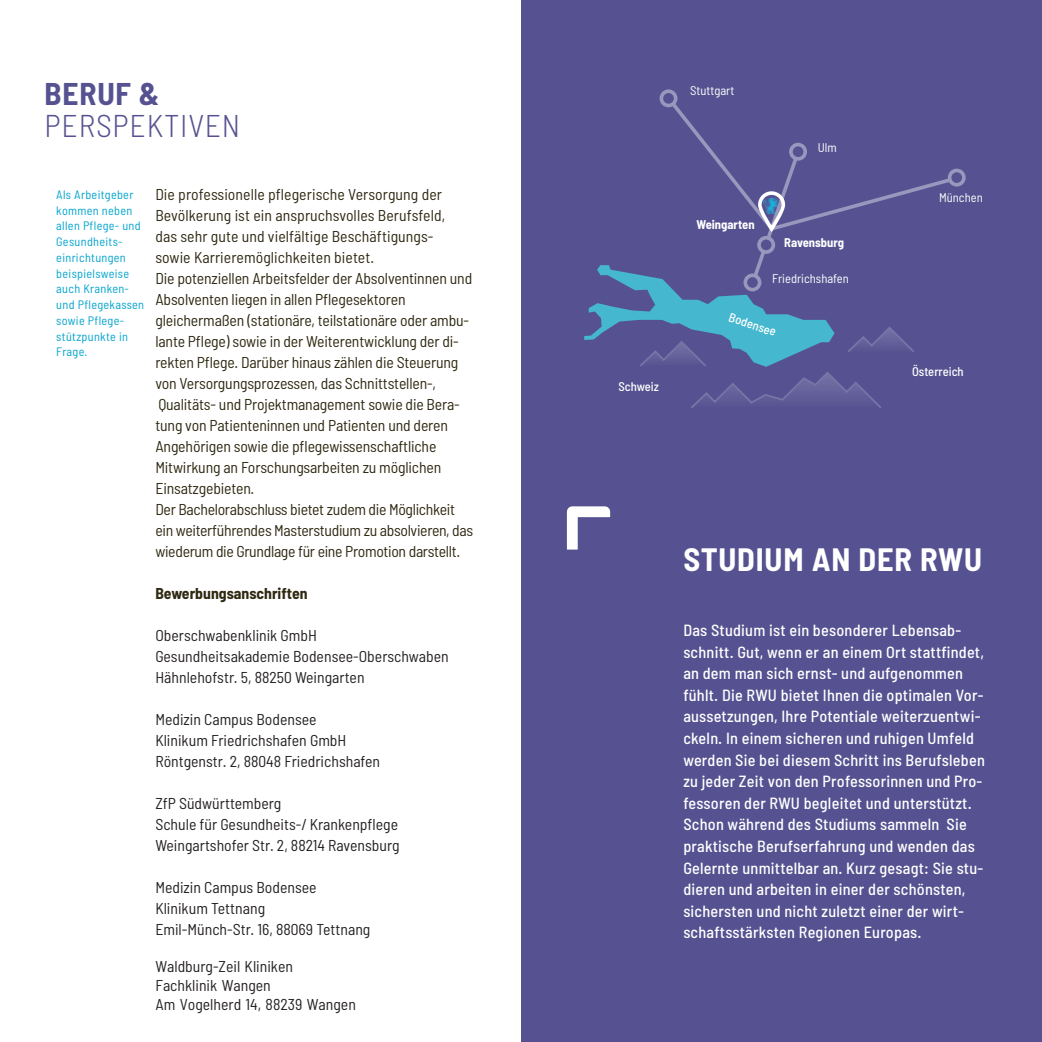
<style>
.page{position:relative;width:1042px;height:1042px;background:#fff}
.page>*{position:absolute;margin:0;border:0;box-sizing:border-box;transform-origin:0 0}
.t1{font:700 semi-condensed 32.38px "Barlow";letter-spacing:.025em;color:#fff}
.t2{font:300 semi-condensed 31.5px "Barlow";letter-spacing:.025em;color:#565291}
.t3{font:700 semi-condensed 31.5px "Barlow";letter-spacing:.025em;color:#565291}
.t4{font:500 semi-condensed 16.28px/21.5px "Barlow";letter-spacing:.015em;color:#fff}
.t5{font:semi-condensed 15.75px/21px "Barlow";letter-spacing:-.01em;color:#2f2912}
.t6{font:semi-condensed 15.75px/21px "Barlow";color:#242021}
.t7{font:700 semi-condensed 15.75px "Barlow";color:#2f2912}
.t8{font:semi-condensed 12.6px "Barlow";color:#fff}
.t9{font:500 semi-condensed 12.6px "Barlow";color:#fff}
.t10{font:700 semi-condensed 12.6px "Barlow";color:#fff}
.t11{font:semi-condensed 12.25px/15.8px "Barlow";letter-spacing:.025em;color:#00a4cd}
</style>
<div class="page">
<div style="left:521px;top:0;width:521px;height:1042px;background:#565291"></div>
<svg style="left:659px;top:89px;width:18px;height:18px"></svg>
<svg style="left:948px;top:169px;width:17px;height:18px"></svg>
<svg style="left:584px;top:93px;width:377px;height:315px"></svg>
<svg style="left:567px;top:506px;width:43px;height:43px"></svg>
<img style="left:763px;top:198px;width:16px;height:16px">
<div style="left:758px;top:191px;width:27px;height:40px;border:4px solid #fff;border-radius:12px"></div>
<h2 class="t3" style="left:45px;top:74px;width:116px">BERUF &amp;</h2>
<h2 class="t2" style="left:45px;top:105px;width:197px">PERSPEKTIVEN</h2>
<p class="t11" style="left:56px;top:186px;width:89px">Als Arbeitgeber kommen neben allen Pflege- und<br>Gesundheits&shy;einrichtungen beispielsweise auch Kranken&shy;und Pflegekassen sowie Pflege&shy;stützpunkte in<br>Frage.</p>
<p class="t5" style="left:155px;top:183px;width:319px">Die professionelle pflegerische Versorgung der Bevölkerung ist ein anspruchsvolles Berufsfeld,<br>das sehr gute und vielfältige Beschäftigungs-<br>sowie Karrieremöglichkeiten bietet.<br>Die potenziellen Arbeitsfelder der Absolventinnen und Absolventen liegen in allen Pflegesektoren gleichermaßen (stationäre, teilstationäre oder ambu&shy;lante Pflege) sowie in der Weiterentwicklung der di&shy;rekten Pflege. Darüber hinaus zählen die Steuerung von Versorgungsprozessen, das Schnittstellen-, Qualitäts- und Projektmanagement sowie die Bera&shy;tung von Patienteninnen und Patienten und deren Angehörigen sowie die pflegewissenschaftliche Mitwirkung an Forschungsarbeiten zu möglichen Einsatzgebieten.<br>Der Bachelorabschluss bietet zudem die Möglichkeit ein weiterführendes Masterstudium zu absolvieren, das wiederum die Grundlage für eine Promotion darstellt.</p>
<p class="t7" style="left:155px;top:583px;width:154px">Bewerbungsanschriften</p>
<p class="t6" style="left:155px;top:624px;width:295px">Oberschwabenklinik GmbH<br>Gesundheitsakademie Bodensee-Oberschwaben<br>Hähnlehofstr. 5, 88250 Weingarten</p>
<p class="t6" style="left:155px;top:708px;width:226px">Medizin Campus Bodensee<br>Klinikum Friedrichshafen GmbH<br>Röntgenstr. 2, 88048 Friedrichshafen</p>
<p class="t6" style="left:155px;top:792px;width:246px">ZfP Südwürttemberg<br>Schule für Gesundheits-/ Krankenpflege<br>Weingartshofer Str. 2, 88214 Ravensburg</p>
<p class="t6" style="left:155px;top:876px;width:217px">Medizin Campus Bodensee<br>Klinikum Tettnang<br>Emil-Münch-Str. 16, 88069 Tettnang</p>
<p class="t6" style="left:155px;top:956px;width:202px;line-height:18.7px">Waldburg-Zeil Kliniken<br>Fachklinik Wangen<br>Am Vogelherd 14, 88239 Wangen</p>
<p class="t9" style="left:618px;top:378px;width:42px">Schweiz</p>
<p class="t8" style="left:690px;top:83px;width:46px">Stuttgart</p>
<p class="t8" style="left:818px;top:140px;width:20px">Ulm</p>
<p class="t10" style="left:696px;top:216px;width:60px">Weingarten</p>
<p class="t10" style="left:784px;top:234px;width:61px">Ravensburg</p>
<p class="t8" style="left:772px;top:271px;width:78px">Friedrichshafen</p>
<p class="t9" style="left:732px;top:309px;width:50px;rotate:18deg">Bodensee</p>
<p class="t8" style="left:939px;top:189px;width:45px">München</p>
<p class="t9" style="left:912px;top:363px;width:53px">Österreich</p>
<h1 class="t1" style="left:683px;top:539px;width:300px">STUDIUM AN DER RWU</h1>
<p class="t4" style="left:683px;top:619px;width:303px">Das Studium ist ein besonderer Lebensab&shy;schnitt. Gut, wenn er an einem Ort stattfindet, an dem man sich ernst- und aufgenommen fühlt. Die RWU bietet Ihnen die optimalen Vor&shy;aussetzungen, Ihre Potentiale weiterzuentwi&shy;ckeln. In einem sicheren und ruhigen Umfeld werden Sie bei diesem Schritt ins Berufsleben zu jeder Zeit von den Professorinnen und Pro&shy;fessoren der RWU begleitet und unterstützt.<br>Schon während des Studiums sammeln Sie praktische Berufserfahrung und wenden das Gelernte unmittelbar an. Kurz gesagt: Sie stu&shy;dieren und arbeiten in einer der schönsten, sichersten und nicht zuletzt einer der wirt&shy;schaftsstärksten Regionen Europas.</p>
</div>
